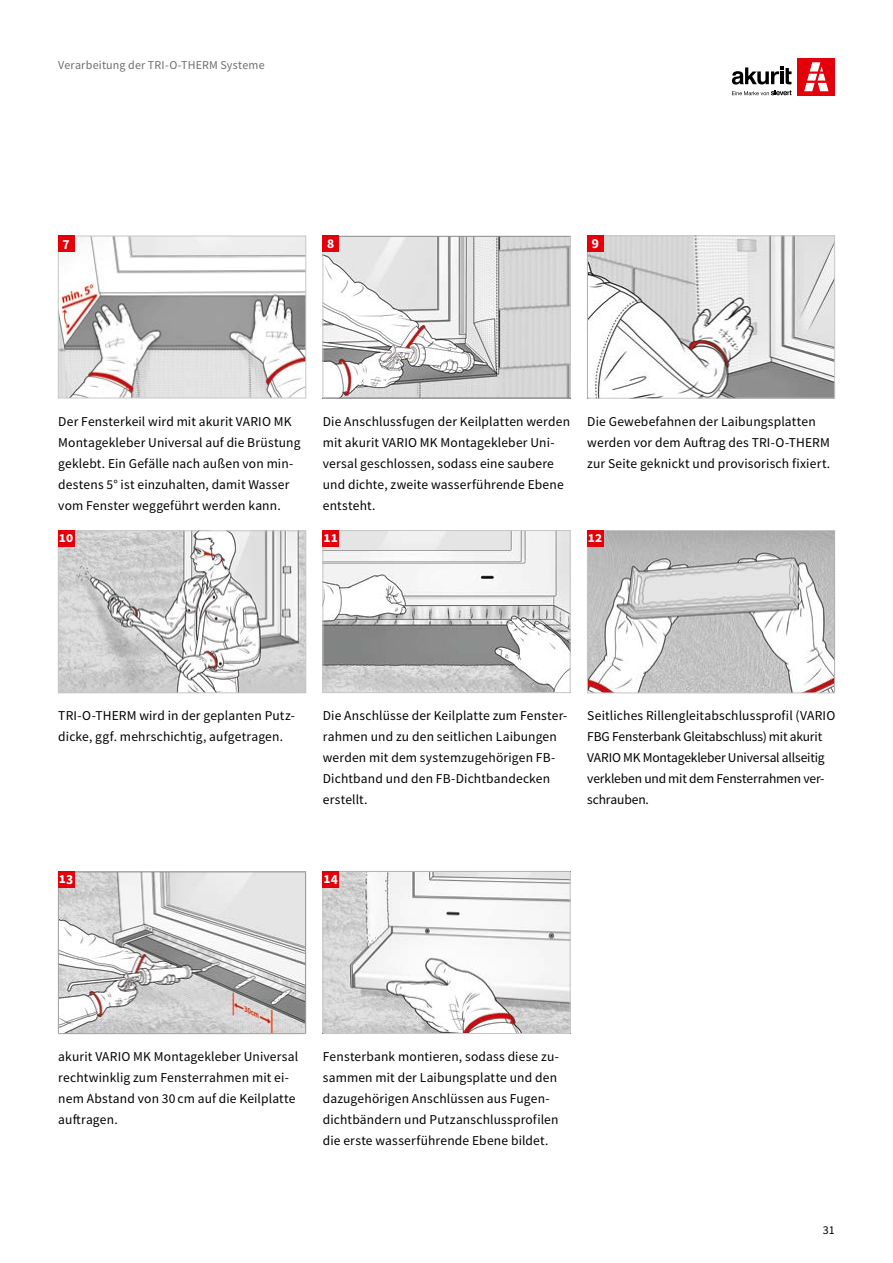
<style>
.page{position:relative;width:893px;height:1263px;background:#fff}
.page>*{position:absolute;margin:0;border:0;box-sizing:border-box;transform-origin:0 0}
.Fließtext_9_14{font:13.5px/21px "Source Sans Pro";letter-spacing:.01em;color:#000}
.Fließtext_9_14-2{font:13.5px/21px "Source Sans Pro";letter-spacing:-.01em;color:#000}
.Fließtext_9_14-3{font:700 13.5px "Source Sans Pro";letter-spacing:.02em;color:#fff}
.Kolumnentitel{font:12px "Source Sans Pro";letter-spacing:.015em;color:#6e6e6e}
.t1{font:12px "Source Sans Pro";color:#000}
</style>
<div class="page">
<div style="left:798px;top:58px;width:37px;height:37px;background:#e3000b"></div>
<svg style="left:804px;top:62px;width:24px;height:29px"></svg>
<svg style="left:732px;top:67px;width:60px;height:28px"></svg>
<img style="left:60px;top:238px;width:244px;height:158px">
<div style="left:58px;top:236px;width:248px;height:162px;border:1px solid #c5c6c6"></div>
<svg style="left:325px;top:238px;width:243px;height:158px"></svg>
<div style="left:323px;top:236px;width:247px;height:162px;border:1px solid #c5c6c6"></div>
<svg style="left:589px;top:237px;width:244px;height:159px"></svg>
<div style="left:587px;top:235px;width:248px;height:163px;border:1px solid #c5c6c6"></div>
<div style="left:323px;top:236px;width:16px;height:16px;background:#e3000b"></div>
<div style="left:587px;top:235px;width:16px;height:17px;background:#e3000b"></div>
<div style="left:58px;top:236px;width:16px;height:16px;background:#e3000b"></div>
<svg style="left:60px;top:532px;width:244px;height:159px"></svg>
<div style="left:58px;top:530px;width:248px;height:163px;border:1px solid #c5c6c6"></div>
<div style="left:58px;top:530px;width:16px;height:17px;background:#e3000b"></div>
<svg style="left:325px;top:532px;width:243px;height:159px"></svg>
<div style="left:323px;top:530px;width:247px;height:163px;border:1px solid #c5c6c6"></div>
<div style="left:323px;top:530px;width:16px;height:16px;background:#e3000b"></div>
<svg style="left:589px;top:532px;width:244px;height:159px"></svg>
<div style="left:587px;top:530px;width:248px;height:163px;border:1px solid #c5c6c6"></div>
<div style="left:587px;top:530px;width:16px;height:16px;background:#e3000b"></div>
<img style="left:60px;top:874px;width:244px;height:158px">
<div style="left:58px;top:871px;width:248px;height:163px;border:1px solid #c5c6c6"></div>
<div style="left:58px;top:871px;width:16px;height:16px;background:#e3000b"></div>
<svg style="left:325px;top:873px;width:243px;height:159px"></svg>
<div style="left:323px;top:871px;width:247px;height:163px;border:1px solid #c5c6c6"></div>
<div style="left:323px;top:871px;width:16px;height:16px;background:#e3000b"></div>
<p class="Kolumnentitel" style="left:58px;top:57px;width:208px">Verarbeitung der TRI-O-THERM Systeme</p>
<p class="Fließtext_9_14-3" style="left:63px;top:234px;width:9px">7</p>
<p class="Fließtext_9_14-3" style="left:327px;top:234px;width:9px">8</p>
<p class="Fließtext_9_14-3" style="left:592px;top:234px;width:9px">9</p>
<p class="Fließtext_9_14" style="left:58px;top:411px;width:244px">Der Fensterkeil wird mit akurit VARIO MK Montagekleber Universal auf die Brüstung geklebt. Ein Gefälle nach außen von min&shy;destens 5° ist einzuhalten, damit Wasser vom Fenster weggeführt werden kann.</p>
<p class="Fließtext_9_14" style="left:323px;top:411px;width:249px">Die Anschlussfugen der Keilplatten werden mit akurit VARIO MK Montagekleber Uni&shy;versal geschlossen, sodass eine saubere und dichte, zweite wasserführende Ebene entsteht.</p>
<p class="Fließtext_9_14" style="left:587px;top:411px;width:244px">Die Gewebefahnen der Laibungsplatten werden vor dem Auftrag des TRI-O-THERM zur Seite geknickt und provisorisch fixiert.</p>
<p class="Fließtext_9_14-3" style="left:59px;top:529px;width:16px">10</p>
<p class="Fließtext_9_14-3" style="left:324px;top:528px;width:16px">11</p>
<p class="Fließtext_9_14-3" style="left:588px;top:528px;width:16px">12</p>
<p class="Fließtext_9_14" style="left:58px;top:705px;width:238px">TRI-O-THERM wird in der geplanten Putz&shy;dicke, ggf. mehrschichtig, aufgetragen.</p>
<p class="Fließtext_9_14" style="left:323px;top:705px;width:246px">Die Anschlüsse der Keilplatte zum Fenster&shy;rahmen und zu den seitlichen Laibungen werden mit dem systemzugehörigen FB-Dichtband und den FB-Dichtbandecken erstellt.</p>
<p class="Fließtext_9_14-2" style="left:587px;top:705px;width:249px">Seitliches Rillengleitabschlussprofil (VARIO FBG Fensterbank Gleitabschluss) mit akurit VARIO MK Montagekleber Universal allseitig verkleben und mit dem Fensterrahmen ver&shy;schrauben.</p>
<p class="Fließtext_9_14-3" style="left:59px;top:870px;width:16px">13</p>
<p class="Fließtext_9_14-3" style="left:323px;top:869px;width:16px">14</p>
<p class="Fließtext_9_14" style="left:58px;top:1046px;width:241px">akurit VARIO MK Montagekleber Universal rechtwinklig zum Fensterrahmen mit ei&shy;nem Abstand von 30 cm auf die Keilplatte auftragen.</p>
<p class="Fließtext_9_14" style="left:323px;top:1046px;width:238px">Fensterbank montieren, sodass diese zu&shy;sammen mit der Laibungsplatte und den dazugehörigen Anschlüssen aus Fugen&shy;dichtbändern und Putzanschlussprofilen die erste wasserführende Ebene bildet.</p>
<p class="t1" style="left:823px;top:1223px;width:13px">31</p>
</div>
